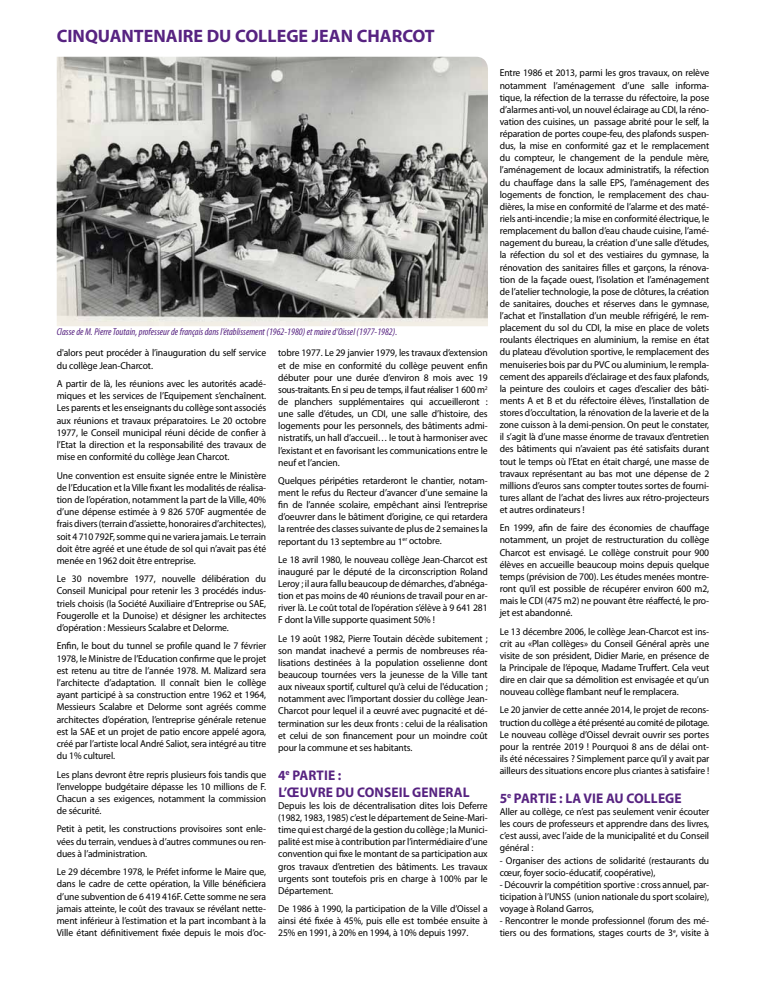
<style>
.page{position:relative;width:766px;height:993px;background:#fff}
.page>*{position:absolute;margin:0;border:0;box-sizing:border-box;transform-origin:0 0}
.t1{font:700 18px "Myriad Pro";color:#572381}
.t2{font:700 14px/16.9px "Myriad Pro";letter-spacing:.01em;color:#572381;scale:.96 1}
.t3{font:10px/12.1px "Myriad Pro";letter-spacing:-.01em;color:#000;text-align:justify;scale:.96 1}
.t4{font:italic condensed 10px "Myriad Pro";color:#572381}
</style>
<div class="page">
<img style="left:57px;top:57px;width:431px;height:269px">
<h1 class="t1" style="left:57px;top:24px;width:54px">CINQUAN</h1>
<h1 class="t1" style="left:134px;top:24px;width:21px">TENAIRE</h1>
<h1 class="t1" style="left:207px;top:24px;width:40px">DU COLLEGE</h1>
<h1 class="t1" style="left:312px;top:24px;width:19px">JEAN</h1>
<h1 class="t1" style="left:357px;top:24px;width:36px">CHARCO</h1>
<h1 class="t1" style="left:425px;top:24px;width:11px">T</h1>
<p class="t4" style="left:57px;top:325px;width:342px">Classe de M. Pierre Toutain, professeur de français dans l’établissement (1962-1980) et maire d’Oissel (1977-1982).</p>
<p class="t3" style="left:57px;top:347px;width:220px">d'alors peut procéder à l’inauguration du self service du collège Jean-Charcot.</p>
<p class="t3" style="left:57px;top:377px;width:220px">A partir de là, les réunions avec les autorités acadé&shy;miques et les services de l’Equipement s’enchaînent.<br>Les parents et les enseignants du collège sont associés aux réunions et travaux préparatoires. Le 20 octobre 1977, le Conseil municipal réuni décide de confier à l’Etat la direction et la responsabilité des travaux de mise en conformité du collège Jean Charcot.</p>
<p class="t3" style="left:57px;top:469px;width:220px">Une convention est ensuite signée entre le Ministère de l’Education et la Ville fixant les modalités de réalisa&shy;tion de l’opération, notamment la part de la Ville, 40% d’une dépense estimée à 9 826 570F augmentée de frais divers (terrain d’assiette, honoraires d’architectes), soit 4 710 792F, somme qui ne variera jamais. Le terrain doit être agréé et une étude de sol qui n’avait pas été menée en 1962 doit être entreprise.</p>
<p class="t3" style="left:57px;top:572px;width:220px">Le 30 novembre 1977, nouvelle délibération du Conseil Municipal pour retenir les 3 procédés indus&shy;triels choisis (la Société Auxiliaire d’Entreprise ou SAE, Fougerolle et la Dunoise) et désigner les architectes d’opération : Messieurs Scalabre et Delorme.</p>
<p class="t3" style="left:57px;top:639px;width:220px">Enfin, le bout du tunnel se profile quand le 7 février 1978, le Ministre de l’Education confirme que le projet est retenu au titre de l’année 1978. M. Malizard sera l’architecte d’adaptation. Il connaît bien le collège ayant participé à sa construction entre 1962 et 1964, Messieurs Scalabre et Delorme sont agréés comme architectes d’opération, l’entreprise générale retenue est la SAE et un projet de patio encore appelé agora, créé par l’artiste local André Saliot, sera intégré au titre du 1% culturel.</p>
<p class="t3" style="left:57px;top:767px;width:220px">Les plans devront être repris plusieurs fois tandis que l’enveloppe budgétaire dépasse les 10 millions de F.<br>Chacun a ses exigences, notamment la commission de sécurité.</p>
<p class="t3" style="left:57px;top:822px;width:220px">Petit à petit, les constructions provisoires sont enle&shy;vées du terrain, vendues à d’autres communes ou ren&shy;dues à l’administration.</p>
<p class="t3" style="left:57px;top:865px;width:220px">Le 29 décembre 1978, le Préfet informe le Maire que, dans le cadre de cette opération, la Ville bénéficiera d’une subvention de 6 419 416F. Cette somme ne sera jamais atteinte, le coût des travaux se révélant nette&shy;ment inférieur à l’estimation et la part incombant à la Ville étant définitivement fixée depuis le mois d’oc-</p>
<p class="t3" style="left:278px;top:347px;width:220px">tobre 1977. Le 29 janvier 1979, les travaux d’extension et de mise en conformité du collège peuvent enfin débuter pour une durée d’environ 8 mois avec 19 sous-traitants. En si peu de temps, il faut réaliser 1 600 m<sup>2 </sup>de planchers supplémentaires qui accueilleront : une salle d’études, un CDI, une salle d’histoire, des logements pour les personnels, des bâtiments admi&shy;nistratifs, un hall d’accueil… le tout à harmoniser avec l’existant et en favorisant les communications entre le neuf et l’ancien.</p>
<p class="t3" style="left:278px;top:474px;width:220px">Quelques péripéties retarderont le chantier, notam&shy;ment le refus du Recteur d’avancer d’une semaine la fin de l’année scolaire, empêchant ainsi l’entreprise d’oeuvrer dans le bâtiment d’origine, ce qui retardera la rentrée des classes suivante de plus de 2 semaines la reportant du 13 septembre au 1<sup>er</sup> octobre.</p>
<p class="t3" style="left:278px;top:553px;width:220px">Le 18 avril 1980, le nouveau collège Jean-Charcot est inauguré par le député de la circonscription Roland Leroy ; il aura fallu beaucoup de démarches, d’abnéga&shy;tion et pas moins de 40 réunions de travail pour en ar&shy;river là. Le coût total de l’opération s’élève à 9 641 281<br>F dont la Ville supporte quasiment 50% !</p>
<p class="t3" style="left:278px;top:632px;width:220px">Le 19 août 1982, Pierre Toutain décède subitement ; son mandat inachevé a permis de nombreuses réa&shy;lisations destinées à la population osselienne dont beaucoup tournées vers la jeunesse de la Ville tant aux niveaux sportif, culturel qu'à celui de l'éducation ; notamment avec l’important dossier du collège Jean-Charcot pour lequel il a œuvré avec pugnacité et dé&shy;termination sur les deux fronts : celui de la réalisation et celui de son financement pour un moindre coût pour la commune et ses habitants.</p>
<h2 class="t2" style="left:278px;top:766px;width:201px">4<sup>E</sup> PARTIE :<br>L’ŒUVRE DU CONSEIL GENERAL</h2>
<p class="t3" style="left:278px;top:799px;width:220px">Depuis les lois de décentralisation dites lois Deferre (1982, 1983, 1985) c’est le département de Seine-Mari&shy;time qui est chargé de la gestion du collège ; la Munici&shy;palité est mise à contribution par l’intermédiaire d’une convention qui fixe le montant de sa participation aux gros travaux d’entretien des bâtiments. Les travaux urgents sont toutefois pris en charge à 100% par le Département.</p>
<p class="t3" style="left:278px;top:902px;width:220px">De 1986 à 1990, la participation de la Ville d’Oissel a ainsi été fixée à 45%, puis elle est tombée ensuite à 25% en 1991, à 20% en 1994, à 10% depuis 1997.</p>
<p class="t3" style="left:499px;top:67px;width:220px">Entre 1986 et 2013, parmi les gros travaux, on relève notamment l’aménagement d’une salle informa&shy;tique, la réfection de la terrasse du réfectoire, la pose d’alarmes anti-vol, un nouvel éclairage au CDI, la réno&shy;vation des cuisines, un passage abrité pour le self, la réparation de portes coupe-feu, des plafonds suspen&shy;dus, la mise en conformité gaz et le remplacement du compteur, le changement de la pendule mère, l’aménagement de locaux administratifs, la réfection du chauffage dans la salle EPS, l’aménagement des logements de fonction, le remplacement des chau&shy;dières, la mise en conformité de l’alarme et des maté&shy;riels anti-incendie ; la mise en conformité électrique, le remplacement du ballon d’eau chaude cuisine, l’amé&shy;nagement du bureau, la création d’une salle d’études, la réfection du sol et des vestiaires du gymnase, la rénovation des sanitaires filles et garçons, la rénova&shy;tion de la façade ouest, l’isolation et l’aménagement de l’atelier technologie, la pose de clôtures, la création de sanitaires, douches et réserves dans le gymnase, l’achat et l’installation d’un meuble réfrigéré, le rem&shy;placement du sol du CDI, la mise en place de volets roulants électriques en aluminium, la remise en état du plateau d’évolution sportive, le remplacement des menuiseries bois par du PVC ou aluminium, le rempla&shy;cement des appareils d’éclairage et des faux plafonds, la peinture des couloirs et cages d’escalier des bâti&shy;ments A et B et du réfectoire élèves, l’installation de stores d’occultation, la rénovation de la laverie et de la zone cuisson à la demi-pension. On peut le constater, il s’agit là d’une masse énorme de travaux d’entretien des bâtiments qui n’avaient pas été satisfaits durant tout le temps où l’Etat en était chargé, une masse de travaux représentant au bas mot une dépense de 2 millions d’euros sans compter toutes sortes de fourni&shy;tures allant de l’achat des livres aux rétro-projecteurs et autres ordinateurs !</p>
<p class="t3" style="left:499px;top:521px;width:220px">En 1999, afin de faire des économies de chauffage notamment, un projet de restructuration du collège Charcot est envisagé. Le collège construit pour 900 élèves en accueille beaucoup moins depuis quelque temps (prévision de 700). Les études menées montre&shy;ront qu’il est possible de récupérer environ 600 m2, mais le CDI (475 m2) ne pouvant être réaffecté, le pro&shy;jet est abandonné.</p>
<p class="t3" style="left:499px;top:624px;width:220px">Le 13 décembre 2006, le collège Jean-Charcot est ins&shy;crit au «Plan collèges» du Conseil Général après une visite de son président, Didier Marie, en présence de la Principale de l’époque, Madame Truffert. Cela veut dire en clair que sa démolition est envisagée et qu’un nouveau collège flambant neuf le remplacera.</p>
<p class="t3" style="left:499px;top:703px;width:220px">Le 20 janvier de cette année 2014, le projet de recons&shy;truction du collège a été présenté au comité de pilotage.<br>Le nouveau collège d’Oissel devrait ouvrir ses portes pour la rentrée 2019 ! Pourquoi 8 ans de délai ont&shy;ils été nécessaires ? Simplement parce qu’il y avait par ailleurs des situations encore plus criantes à satisfaire !</p>
<h2 class="t2" style="left:499px;top:789px;width:191px">5<sup>E</sup> PARTIE : LA VIE AU COLLEGE</h2>
<p class="t3" style="left:499px;top:805px;width:220px">Aller au collège, ce n’est pas seulement venir écouter les cours de professeurs et apprendre dans des livres, c’est aussi, avec l’aide de la municipalité et du Conseil général :</p>
<p class="t3" style="left:499px;top:853px;width:220px">- Organiser des actions de solidarité (restaurants du cœur, foyer socio-éducatif, coopérative),</p>
<p class="t3" style="left:499px;top:877px;width:220px">- Découvrir la compétition sportive : cross annuel, par&shy;ticipation à l’UNSS (union nationale du sport scolaire), voyage à Roland Garros,</p>
<p class="t3" style="left:499px;top:914px;width:220px">- Rencontrer le monde professionnel (forum des mé&shy;tiers ou des formations, stages courts de 3<sup>e</sup>, visite à</p>
</div>
